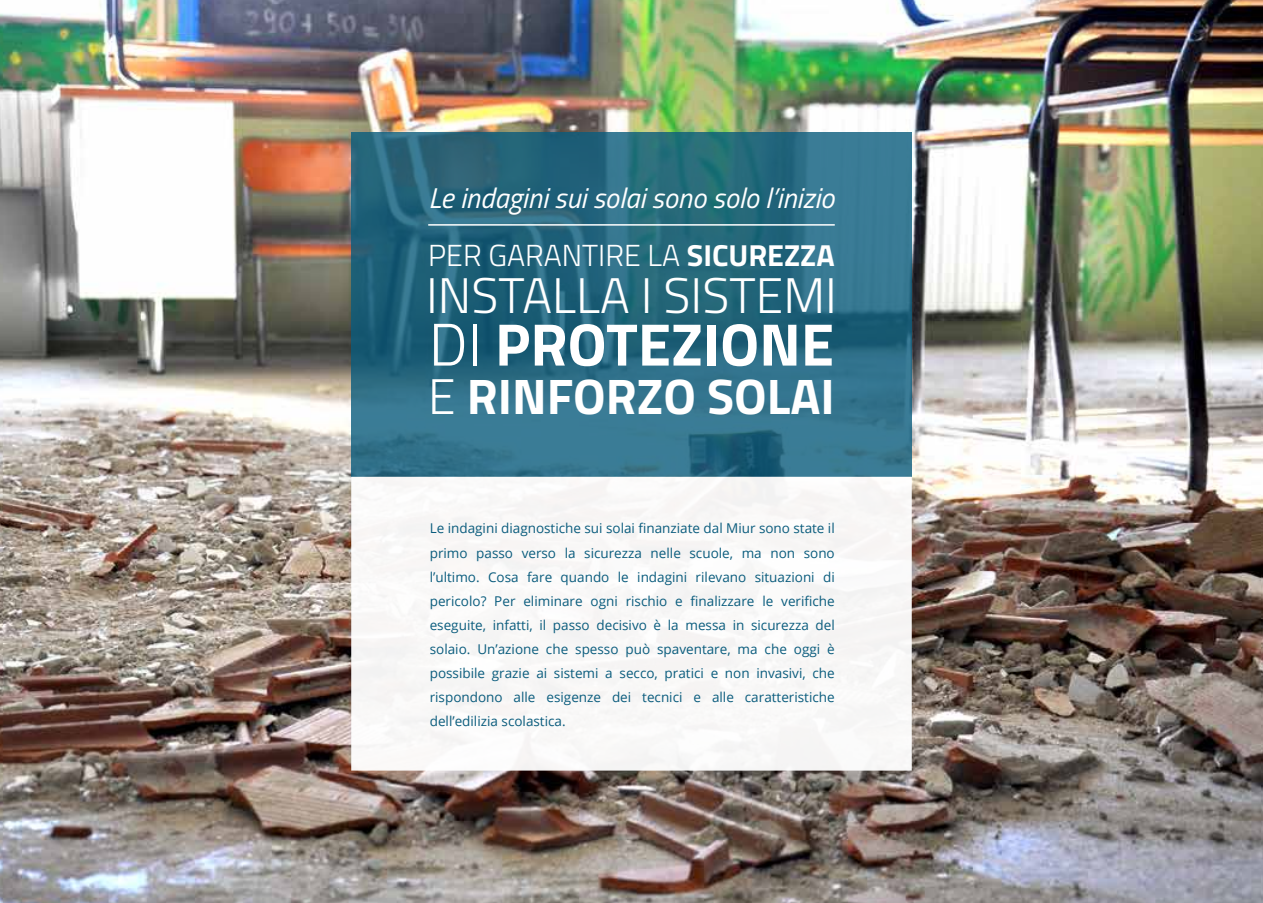
<style>
.page{position:relative;width:1263px;height:903px;background:#fff}
.page>*{position:absolute;margin:0;border:0;box-sizing:border-box;transform-origin:0 0}
.t1{font:700 60px "Titillium Web";color:#fff}
.t2{font:300 49.95px "Titillium Web";color:#fff}
.t3{font:700 49.95px "Titillium Web";color:#fff}
.t4{font:300 30.45px "Titillium Web";color:#fff}
.t5{font:italic 28.5px "Titillium Web";color:#fff}
.t6{font:13.5px/24px "Open Sans";color:#0a5c7d;text-align:justify}
.s1{font-weight:700}
.s2{font-weight:300}
</style>
<div class="page">
<img style="left:0;top:0;width:1263px;height:902px">
<svg style="left:351px;top:132px;width:561px;height:344px;background:#2a6b83"></svg>
<hr style="left:428px;top:224px;width:407px;height:1px;background:#fff">
<div style="left:351px;top:476px;width:561px;height:294px;background:#f8f8f7"></div>
<h3 class="t5" style="left:429px;top:177px;width:407px">Le indagini sui solai sono solo l’inizio</h3>
<h3 class="t4" style="left:428px;top:233px;width:408px">PER GARANTIRE LA <span class="s1">SICUREZZA</span></h3>
<h2 class="t2" style="left:426px;top:259px;width:412px">INSTALLA I SISTEMI</h2>
<h1 class="t1" style="left:429px;top:298px;width:407px"><span class="s2">DI</span> PROTEZIONE</h1>
<h2 class="t3" style="left:428px;top:358px;width:408px"><span class="s2">E</span> RINFORZO SOLAI</h2>
<p class="t6" style="left:430px;top:516px;width:407px">Le indagini diagnostiche sui solai finanziate dal Miur sono state il primo passo verso la sicurezza nelle scuole, ma non sono l’ultimo. Cosa fare quando le indagini rilevano situazioni di pericolo? Per eliminare ogni rischio e finalizzare le verifiche eseguite, infatti, il passo decisivo è la messa in sicurezza del solaio. Un’azione che spesso può spaventare, ma che oggi è possibile grazie ai sistemi a secco, pratici e non invasivi, che rispondono alle esigenze dei tecnici e alle caratteristiche dell’edilizia scolastica.</p>
</div>
